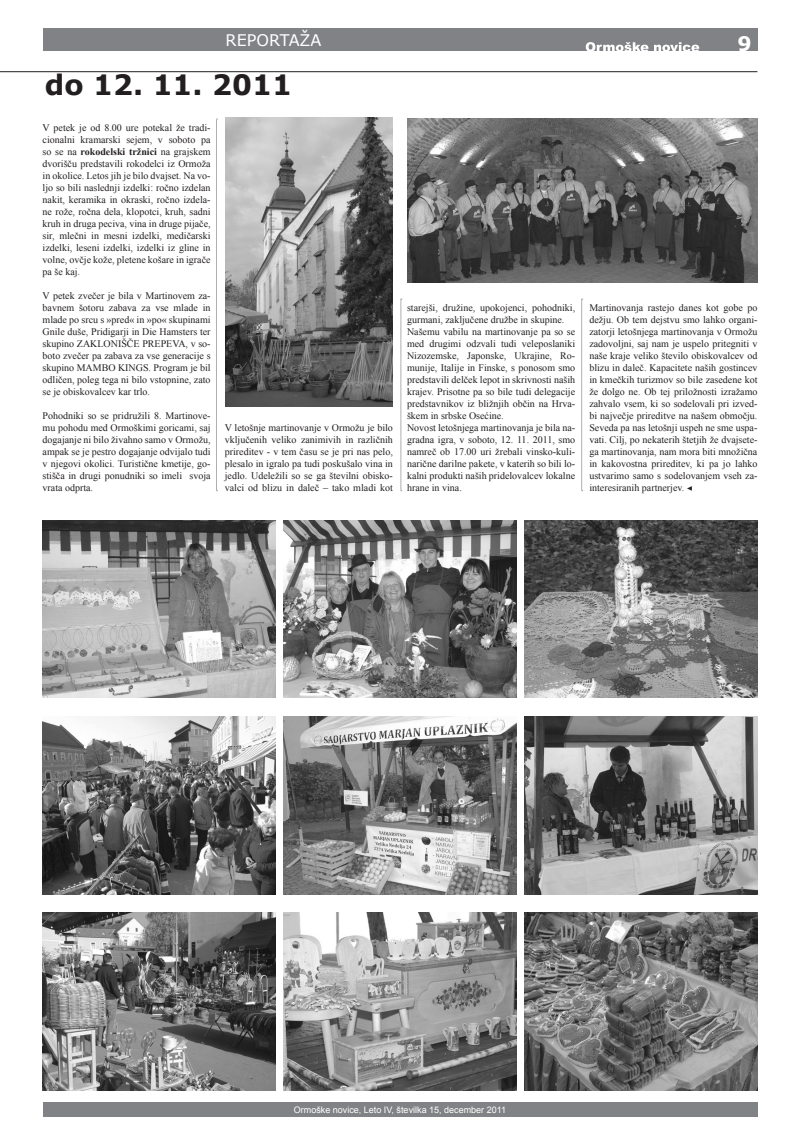
<style>
.page{position:relative;width:800px;height:1134px;background:#fff}
.page>*{position:absolute;margin:0;border:0;box-sizing:border-box;transform-origin:0 0}
.t1{font:700 28px "Verdana";color:#231f20}
.t2{font:700 20px "Verdana";color:#fff}
.t3{font:16px "Verdana";color:#fff}
.t4{font:10px/12px "Times New Roman";color:#231f20;text-align:justify}
.t5{font:9px "Arial";color:#fff}
.s1{font-weight:700}
.s2{font-family:"Minion Pro"}
</style>
<div class="page">
<div style="left:43px;top:1103px;width:714px;height:14px;background:#808285"></div>
<div style="left:43px;top:28px;width:714px;height:23px;background:#808285"></div>
<svg style="left:585px;top:42px;width:114px;height:9px"></svg>
<hr style="left:0;top:71px;width:757px;height:1px;background:#231f20">
<img style="left:225px;top:117px;width:168px;height:290px">
<img style="left:524px;top:912px;width:233px;height:178px">
<img style="left:43px;top:716px;width:232px;height:179px">
<img style="left:43px;top:912px;width:232px;height:178px">
<img style="left:407px;top:119px;width:350px;height:163px">
<img style="left:43px;top:521px;width:232px;height:176px">
<img style="left:283px;top:521px;width:233px;height:176px">
<img style="left:283px;top:912px;width:233px;height:178px">
<img style="left:524px;top:521px;width:233px;height:176px">
<img style="left:283px;top:716px;width:233px;height:179px">
<img style="left:524px;top:716px;width:233px;height:179px">
<svg style="left:216px;top:119px;width:1px;height:372px"></svg>
<svg style="left:581px;top:299px;width:1px;height:192px"></svg>
<svg style="left:400px;top:299px;width:2px;height:192px"></svg>
<h3 class="t3" style="left:225px;top:30px;width:97px">REPORTAŽA</h3>
<h2 class="t2" style="left:737px;top:31px;width:16px">9</h2>
<h1 class="t1" style="left:45px;top:67px;width:249px">do 12. 11. 2011</h1>
<p class="t4" style="left:43px;top:121px;width:169px">V petek je od 8.00 ure potekal že tradi&shy;cionalni kramarski sejem, v soboto pa so se na <span class="s1">rokodelski tržnici</span> na grajskem dvorišču predstavili rokodelci iz Ormoža in okolice. Letos jih je bilo dvajset. Na vo&shy;ljo so bili naslednji izdelki: ročno izdelan nakit, keramika in okraski, ročno izdela&shy;ne rože, ročna dela, klopotci, kruh, sadni kruh in druga peciva, vina in druge pijače, sir, mlečni in mesni izdelki, medičarski izdelki, leseni izdelki, izdelki iz gline in volne, ovčje kože, pletene košare in igrače pa še kaj.</p>
<p class="t4" style="left:43px;top:289px;width:169px">V petek zvečer je bila v Martinovem za&shy;bavnem šotoru zabava za vse mlade in mlade po srcu s »pred« in »po« skupinami Gnile duše, Pridigarji in Die Hamsters ter skupino ZAKLONIŠČE PREPEVA, v so&shy;boto zvečer pa zabava za vse generacije s skupino MAMBO KINGS. Program je bil odličen, poleg tega ni bilo vstopnine, zato se je obiskovalcev kar trlo.</p>
<p class="t4" style="left:43px;top:409px;width:169px">Pohodniki so se pridružili 8. Martinove&shy;mu pohodu med Ormoškimi goricami, saj dogajanje ni bilo živahno samo v Ormožu, ampak se je pestro dogajanje odvijalo tudi v njegovi okolici. Turistične kmetije, go&shy;stišča in drugi ponudniki so imeli svoja vrata odprta.</p>
<p class="t4" style="left:225px;top:421px;width:169px">V letošnje martinovanje v Ormožu je bilo vključenih veliko zanimivih in različnih prireditev - v tem času se je pri nas pelo, plesalo in igralo pa tudi poskušalo vina in jedlo. Udeležili so se ga številni obisko&shy;valci od blizu in daleč – tako mladi kot</p>
<p class="t4" style="left:407px;top:301px;width:169px;text-align:left">starejši, družine, upokojenci, pohodniki, gurmani, zaključene družbe in skupine.<br>Našemu vabilu na martinovanje pa so se med drugimi odzvali tudi veleposlaniki Nizozemske, Japonske, Ukrajine, Ro&shy;munije, Italije in Finske, s ponosom smo predstavili delček lepot in skrivnosti naših krajev. Prisotne pa so bile tudi delegacije predstavnikov iz bližnjih občin na Hrva&shy;škem in srbske Osećine.<br>Novost letošnjega martinovanja je bila na&shy;gradna igra, v soboto, 12. 11. 2011, smo namreč ob 17.00 uri žrebali vinsko-kuli&shy;narične darilne pakete, v katerih so bili lo&shy;kalni produkti naših pridelovalcev lokalne hrane in vina.</p>
<p class="t4" style="left:589px;top:301px;width:169px">Martinovanja rastejo danes kot gobe po dežju. Ob tem dejstvu smo lahko organi&shy;zatorji letošnjega martinovanja v Ormožu zadovoljni, saj nam je uspelo pritegniti v naše kraje veliko število obiskovalcev od blizu in daleč. Kapacitete naših gostincev in kmečkih turizmov so bile zasedene kot že dolgo ne. Ob tej priložnosti izražamo zahvalo vsem, ki so sodelovali pri izved&shy;bi največje prireditve na našem območju.<br>Seveda pa nas letošnji uspeh ne sme uspa&shy;vati. Cilj, po nekaterih štetjih že dvajsete&shy;ga martinovanja, nam mora biti množična in kakovostna prireditev, ki pa jo lahko ustvarimo samo s sodelovanjem vseh za&shy;interesiranih partnerjev. <span class="s2">◀</span></p>
<p class="t5" style="left:294px;top:1104px;width:214px">Ormoške novice, Leto IV, številka 15, december 2011</p>
</div>
